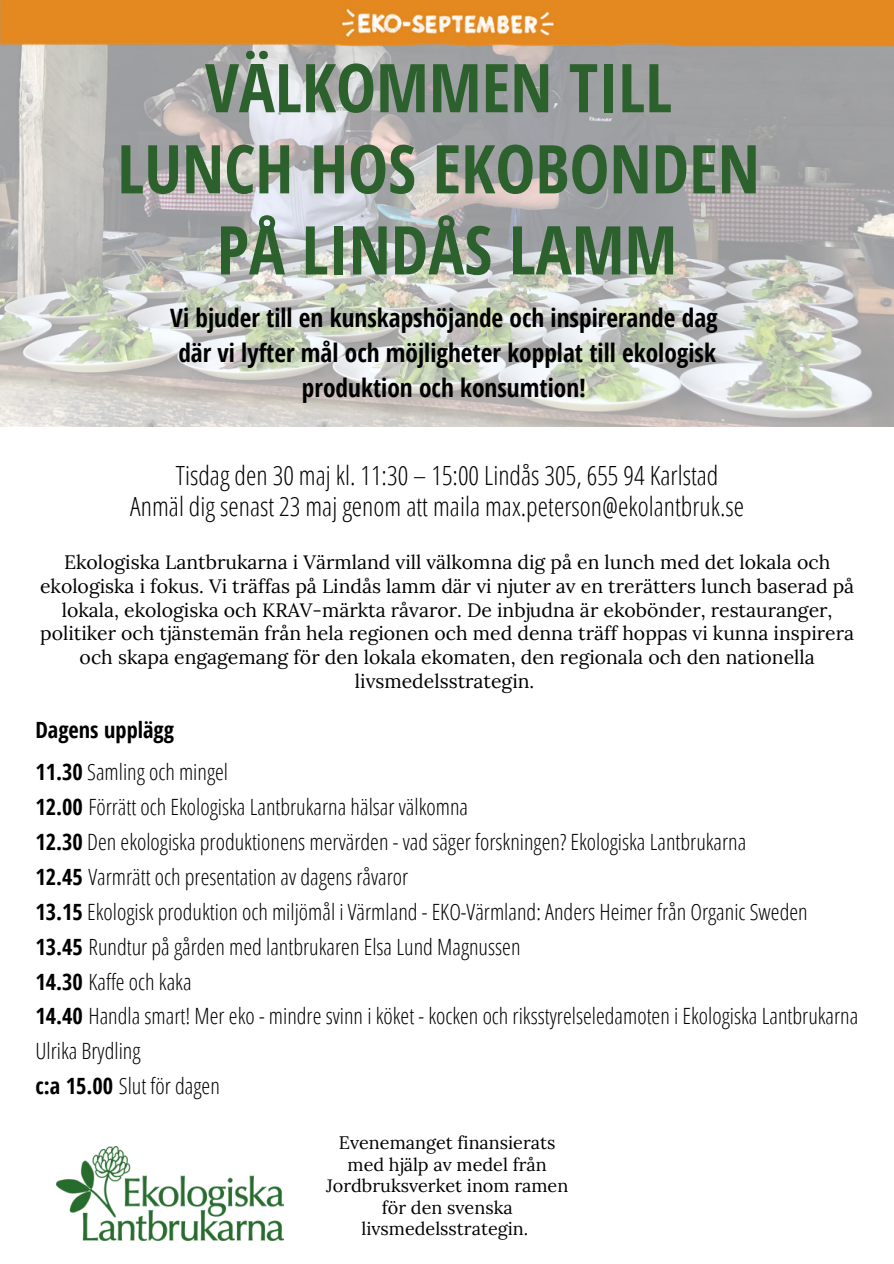
<style>
.page{position:relative;width:894px;height:1264px;background:#fff}
.page>*{position:absolute;margin:0;border:0;box-sizing:border-box;transform-origin:0 0}
.t1{font:700 67.35px "Open Sans Condensed";color:#2c602c}
.t2{font:300 26.4px "Open Sans Condensed";color:#000}
.t3{font:700 25.35px/35.1px "Open Sans Condensed";color:#000;text-align:center}
.t4{font:300 22.35px/35px "Open Sans Condensed";color:#000}
.t5{font:700 22.35px "Open Sans Condensed";color:#000}
.t6{font:19.35px/23.7px "Lora";color:#000;text-align:center}
.t7{font:18px/21.5px "Lora";color:#000;text-align:center}
.s1{font-weight:700}
</style>
<div class="page">
<img style="left:0;top:64px;width:893px;height:362px">
<img style="left:0;top:0;width:893px;height:64px">
<img style="left:57px;top:1146px;width:226px;height:93px">
<p class="t1" style="left:205px;top:40px;width:468px">VÄLKOMMEN TILL</p>
<p class="t1" style="left:117px;top:121px;width:644px">LUNCH HOS EKOBONDEN</p>
<p class="t1" style="left:217px;top:202px;width:462px">PÅ LINDÅS LAMM</p>
<p class="t3" style="left:170px;top:299px;width:549px">Vi bjuder till en kunskapshöjande och inspirerande dag</p>
<p class="t3" style="left:178px;top:334px;width:539px">där vi lyfter mål och möjligheter kopplat till ekologisk produktion och konsumtion!</p>
<p class="t2" style="left:176px;top:456px;width:544px">Tisdag den 30 maj kl. 11:30 – 15:00 Lindås 305, 655 94 Karlstad</p>
<p class="t2" style="left:130px;top:488px;width:615px">Anmäl dig senast 23 maj genom att maila max.peterson@ekolantbruk.se</p>
<p class="t6" style="left:40px;top:550px;width:815px">Ekologiska Lantbrukarna i Värmland vill välkomna dig på en lunch med det lokala och ekologiska i fokus. Vi träffas på Lindås lamm där vi njuter av en trerätters lunch baserad på lokala, ekologiska och KRAV-märkta råvaror. De inbjudna är ekobönder, restauranger, politiker och tjänstemän från hela regionen och med denna träff hoppas vi kunna inspirera och skapa engagemang för den lokala ekomaten, den regionala och den nationella livsmedelsstrategin.</p>
<p class="t5" style="left:35px;top:714px;width:140px">Dagens upplägg</p>
<p class="t4" style="left:35px;top:753px;width:194px"><span class="s1">11.30</span> Samling och mingel</p>
<p class="t4" style="left:35px;top:788px;width:434px"><span class="s1">12.00</span> Förrätt och Ekologiska Lantbrukarna hälsar välkomna</p>
<p class="t4" style="left:35px;top:823px;width:712px"><span class="s1">12.30</span> Den ekologiska produktionens mervärden - vad säger forskningen? Ekologiska Lantbrukarna</p>
<p class="t4" style="left:35px;top:858px;width:374px"><span class="s1">12.45</span> Varmrätt och presentation av dagens råvaror</p>
<p class="t4" style="left:35px;top:893px;width:773px"><span class="s1">13.15</span> Ekologisk produktion och miljömål i Värmland - EKO-Värmland: Anders Heimer från Organic Sweden</p>
<p class="t4" style="left:35px;top:928px;width:486px"><span class="s1">13.45</span> Rundtur på gården med lantbrukaren Elsa Lund Magnussen</p>
<p class="t4" style="left:35px;top:963px;width:158px"><span class="s1">14.30</span> Kaffe och kaka</p>
<p class="t4" style="left:35px;top:998px;width:824px"><span class="s1">14.40</span> Handla smart! Mer eko - mindre svinn i köket - kocken och riksstyrelseledamoten i Ekologiska Lantbrukarna<br>Ulrika Brydling</p>
<p class="t4" style="left:35px;top:1068px;width:186px"><span class="s1">c:a 15.00</span> Slut för dagen</p>
<p class="t7" style="left:326px;top:1131px;width:243px">Evenemanget finansierats med hjälp av medel från<br>Jordbruksverket inom ramen för den svenska</p>
<p class="t7" style="left:361px;top:1217px;width:168px">livsmedelsstrategin.</p>
</div>
